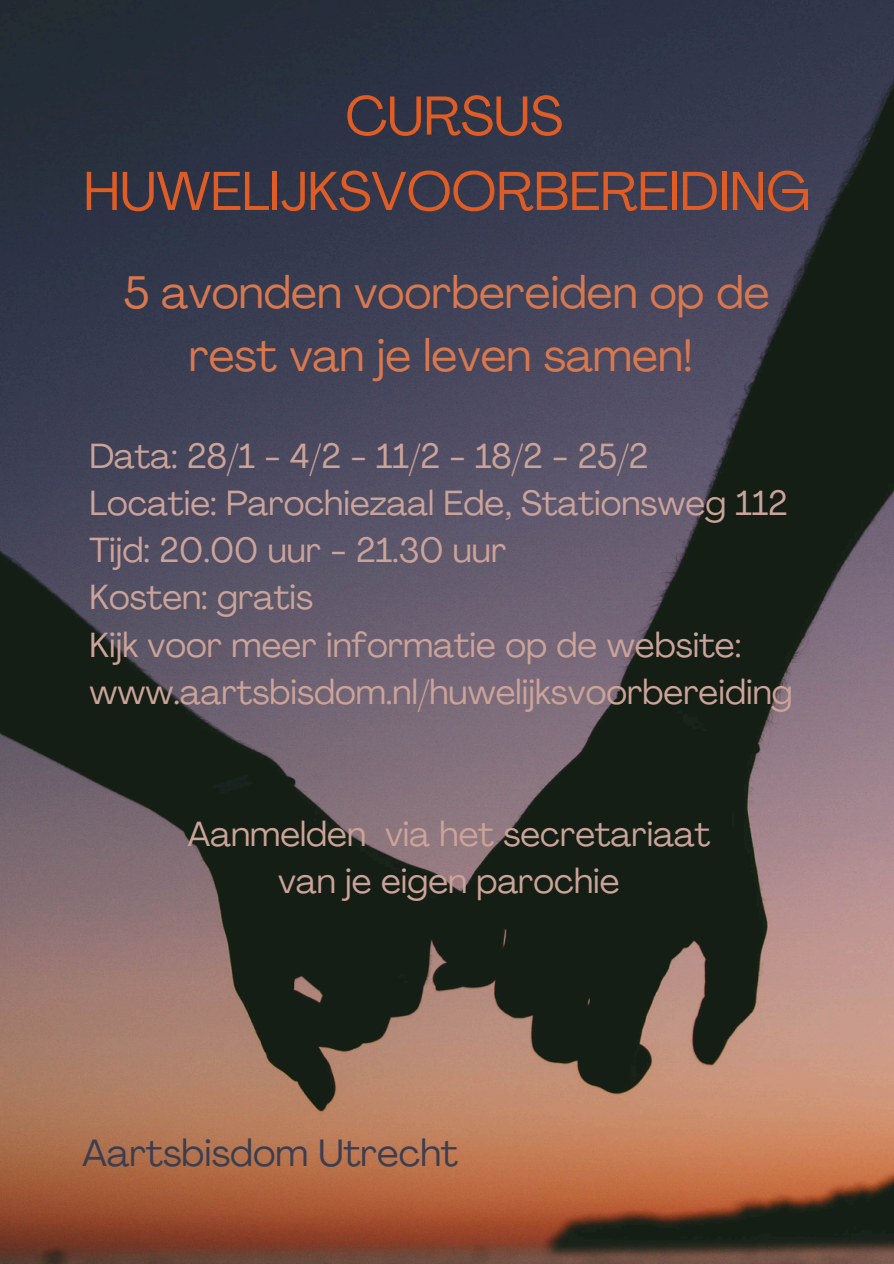
<style>
.page{position:relative;width:894px;height:1264px;background:#fff}
.page>*{position:absolute;margin:0;border:0;box-sizing:border-box;transform-origin:0 0}
.t1{font:54px/75.3px "Agrandir";color:#df5c24;text-align:center}
.t2{font:45px/63px "Agrandir";color:#d8784f;text-align:center}
.t3{font:37.5px "Agrandir";color:#3b3e50}
.t4{font:34.5px/47.2px "Agrandir";color:#cba399}
</style>
<div class="page">
<img style="left:0;top:0;width:893px;height:1263px">
<h1 class="t1" style="left:83px;top:83px;width:728px">CURSUS<br>HUWELIJKSVOORBEREIDING</h1>
<h2 class="t2" style="left:124px;top:265px;width:647px">5 avonden voorbereiden op de rest van je leven samen!</h2>
<p class="t4" style="left:89px;top:435px;width:560px">Data: 28/1 - 4/2 - 11/2 - 18/2 - 25/2</p>
<p class="t4" style="left:89px;top:482px;width:699px">Locatie: Parochiezaal Ede, Stationsweg 112</p>
<p class="t4" style="left:89px;top:530px;width:418px">Tijd: 20.00 uur - 21.30 uur</p>
<p class="t4" style="left:89px;top:577px;width:225px">Kosten: gratis</p>
<p class="t4" style="left:89px;top:624px;width:704px">Kijk voor meer informatie op de website: www.aartsbisdom.nl/huwelijksvoorbereiding</p>
<p class="t4" style="left:187px;top:813px;width:524px">Aanmelden via het secretariaat</p>
<p class="t4" style="left:278px;top:860px;width:343px">van je eigen parochie</p>
<p class="t3" style="left:82px;top:1138px;width:377px">Aartsbisdom Utrecht</p>
</div>
